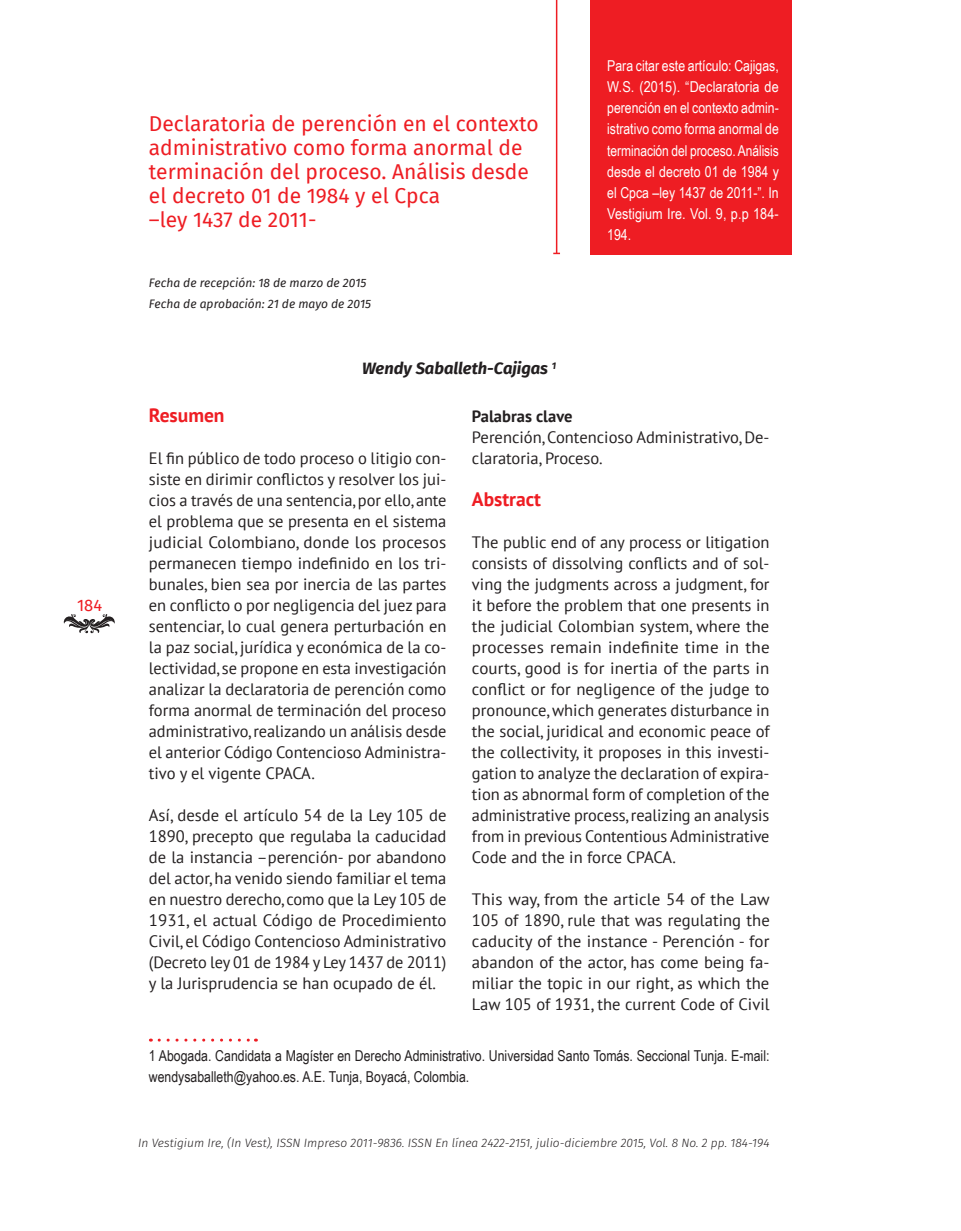
<style>
.page{position:relative;width:961px;height:1231px;background:#fff}
.page>*{position:absolute;margin:0;border:0;box-sizing:border-box;transform-origin:0 0}
.t1{font:21px/24px "Fira Sans";color:#ee1d23}
.t2{font:700 19.5px "PT Sans";color:#ee1d23}
.t3{font:16.5px/21px "PT Sans";color:#231f20;text-align:justify}
.t4{font:italic 700 16.5px "Fira Sans";color:#231f20}
.t5{font:700 16.5px "PT Sans";color:#231f20}
.t6{font:16.5px "Fira Sans";color:#ee1d23}
.t7{font:15px/21px "Arial Narrow";color:#fff;text-align:justify}
.t8{font:15px/21px "Arial Narrow";color:#231f20}
.t9{font:italic 300 12px "Fira Sans";color:#231f20}
.t10{font:italic 12px/21px "Fira Sans";color:#231f20}
</style>
<div class="page">
<svg style="left:63px;top:614px;width:52px;height:19px"></svg>
<svg style="left:159px;top:1038px;width:97px;height:3px"></svg>
<div style="left:590px;top:0;width:201px;height:254px;background:#ee1d23"></div>
<hr style="left:556px;top:0;width:1px;height:253px;background:#ee1d23">
<p class="t6" style="left:77px;top:593px;width:27px">184</p>
<p class="t1" style="left:149px;top:111px;width:391px">Declaratoria de perención en el contexto administrativo como forma anormal de terminación del proceso. Análisis desde el decreto 01 de 1984 y el Cpca<br>–ley 1437 de 2011-</p>
<p class="t10" style="left:149px;top:272px;width:224px">Fecha de recepción: 18 de marzo de 2015<br>Fecha de aprobación: 21 de mayo de 2015</p>
<p class="t4" style="left:362px;top:355px;width:195px">Wendy Saballeth-Cajigas <sup>1</sup></p>
<p class="t7" style="left:607px;top:55px;width:173px">Para citar este artículo: Cajigas, W.S. (2015). “Declaratoria de perención en el contexto admin&shy;istrativo como forma anormal de terminación del proceso. Análisis desde el decreto 01 de 1984 y el Cpca –ley 1437 de 2011-”. In Vestigium Ire. Vol. 9, p.p 184- 194.</p>
<p class="t2" style="left:149px;top:402px;width:77px">Resumen</p>
<p class="t3" style="left:149px;top:447px;width:299px">El fin público de todo proceso o litigio con&shy;siste en dirimir conflictos y resolver los jui&shy;cios a través de una sentencia, por ello, ante el problema que se presenta en el sistema judicial Colombiano, donde los procesos permanecen tiempo indefinido en los tri&shy;bunales, bien sea por inercia de las partes en conflicto o por negligencia del juez para sentenciar, lo cual genera perturbación en la paz social, jurídica y económica de la co&shy;lectividad, se propone en esta investigación analizar la declaratoria de perención como forma anormal de terminación del proceso administrativo, realizando un análisis desde el anterior Código Contencioso Administra&shy;tivo y el vigente CPACA.</p>
<p class="t3" style="left:149px;top:804px;width:299px">Así, desde el artículo 54 de la Ley 105 de 1890, precepto que regulaba la caducidad de la instancia –perención- por abandono del actor, ha venido siendo familiar el tema en nuestro derecho, como que la Ley 105 de 1931, el actual Código de Procedimiento Civil, el Código Contencioso Administrativo (Decreto ley 01 de 1984 y Ley 1437 de 2011) y la Jurisprudencia se han ocupado de él.</p>
<p class="t5" style="left:472px;top:405px;width:102px">Palabras clave</p>
<p class="t3" style="left:472px;top:426px;width:299px">Perención, Contencioso Administrativo, De&shy;claratoria, Proceso.</p>
<p class="t2" style="left:472px;top:486px;width:71px">Abstract</p>
<p class="t3" style="left:472px;top:531px;width:299px">The public end of any process or litigation consists of dissolving conflicts and of sol&shy;ving the judgments across a judgment, for it before the problem that one presents in the judicial Colombian system, where the processes remain indefinite time in the courts, good is for inertia of the parts in conflict or for negligence of the judge to pronounce, which generates disturbance in the social, juridical and economic peace of the collectivity, it proposes in this investi&shy;gation to analyze the declaration of expira&shy;tion as abnormal form of completion of the administrative process, realizing an analysis from in previous Contentious Administrative Code and the in force CPACA.</p>
<p class="t3" style="left:472px;top:888px;width:299px">This way, from the article 54 of the Law 105 of 1890, rule that was regulating the caducity of the instance - Perención - for abandon of the actor, has come being fa&shy;miliar the topic in our right, as which the Law 105 of 1931, the current Code of Civil</p>
<p class="t8" style="left:149px;top:1044px;width:622px">1 Abogada. Candidata a Magíster en Derecho Administrativo. Universidad Santo Tomás. Seccional Tunja. E-mail: wendysaballeth@yahoo.es. A.E. Tunja, Boyacá, Colombia.</p>
<p class="t9" style="left:138px;top:1134px;width:633px">In Vestigium Ire, (In Vest), ISSN Impreso 2011-9836. ISSN En línea 2422-2151, julio-diciembre 2015, Vol. 8 No. 2 pp. 184-194</p>
</div>
